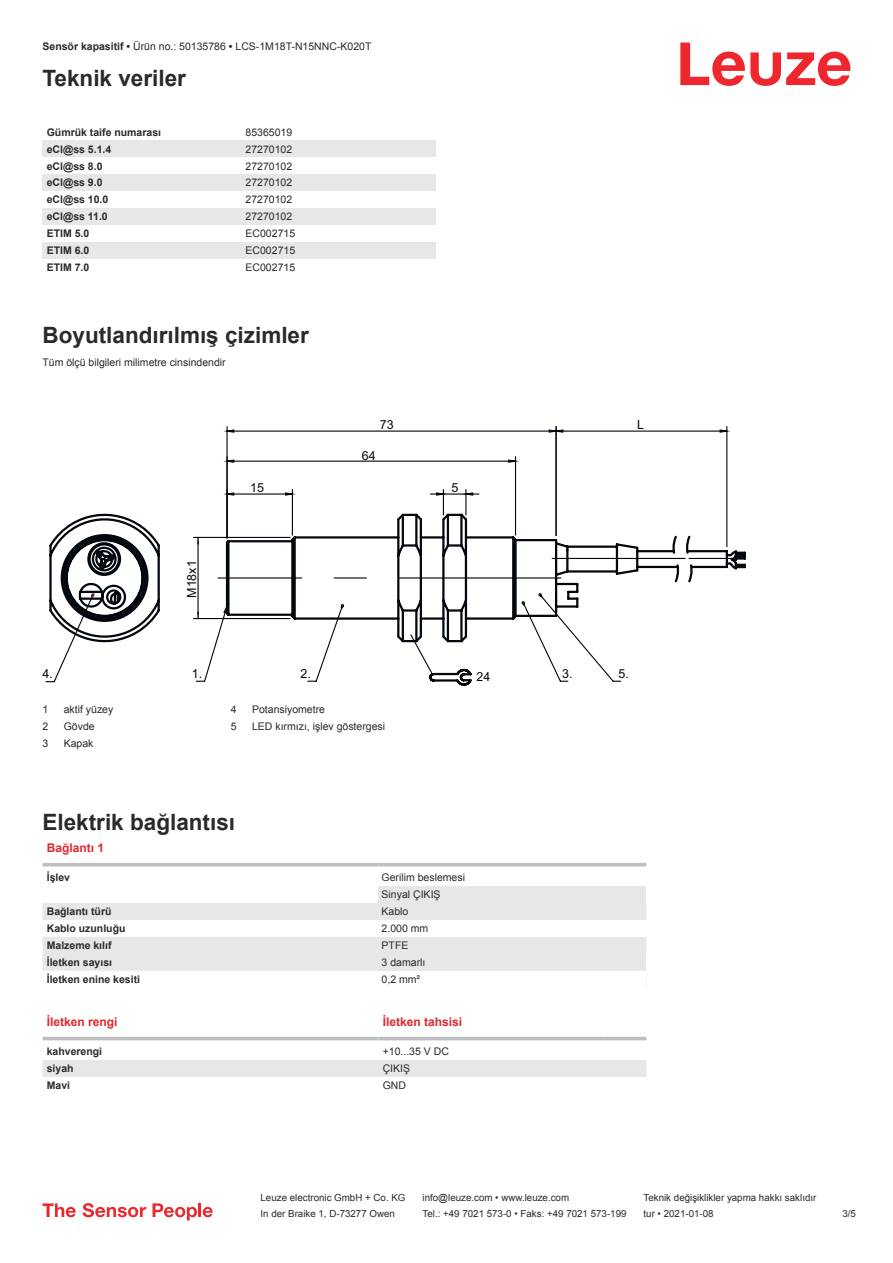
<style>
.page{position:relative;width:893px;height:1263px;background:#fff}
.page>*{position:absolute;margin:0;border:0;box-sizing:border-box;transform-origin:0 0}
.t1{font:700 22.5px "Arial";color:#2b292a}
.t2{font:12.45px "Arial";color:#03080e}
.t3{font:700 12px "Arial";color:#db2a30}
.t4{font:10.5px/17px "Arial";color:#2b292a}
.t5{font:700 10.5px "Arial";color:#2b292a}
.t6{font:9.75px "Arial";color:#2b292a}
.s1{font-weight:700}
</style>
<div class="page">
<svg style="left:680px;top:43px;width:170px;height:43px"></svg>
<div style="left:43px;top:140px;width:199px;height:17px;background:#e6e7e9"></div>
<div style="left:242px;top:140px;width:194px;height:17px;background:#e6e7e9"></div>
<div style="left:43px;top:174px;width:199px;height:17px;background:#e6e7e9"></div>
<div style="left:242px;top:174px;width:194px;height:17px;background:#e6e7e9"></div>
<div style="left:43px;top:208px;width:199px;height:17px;background:#e6e7e9"></div>
<div style="left:242px;top:208px;width:194px;height:17px;background:#e6e7e9"></div>
<div style="left:43px;top:242px;width:199px;height:17px;background:#e6e7e9"></div>
<div style="left:242px;top:242px;width:194px;height:17px;background:#e6e7e9"></div>
<svg style="left:43px;top:866px;width:603px;height:1px"></svg>
<svg style="left:43px;top:903px;width:335px;height:68px;fill:#e6e7e9"></svg>
<hr style="left:43px;top:863px;width:335px;height:3px;background:#bdbfc1">
<hr style="left:378px;top:863px;width:268px;height:3px;background:#bdbfc1">
<div style="left:378px;top:886px;width:268px;height:17px;background:#e6e7e9"></div>
<div style="left:378px;top:903px;width:268px;height:17px;background:#e6e7e9"></div>
<div style="left:378px;top:937px;width:268px;height:17px;background:#e6e7e9"></div>
<div style="left:378px;top:954px;width:268px;height:16px;background:#e6e7e9"></div>
<svg style="left:43px;top:1036px;width:603px;height:5px"></svg>
<div style="left:43px;top:1060px;width:603px;height:17px;background:#e6e7e9"></div>
<hr style="left:43px;top:1037px;width:335px;height:3px;background:#bdbfc1">
<hr style="left:378px;top:1037px;width:226px;height:3px;background:#bdbfc1">
<hr style="left:604px;top:1037px;width:42px;height:3px;background:#bdbfc1">
<svg style="left:43px;top:1203px;width:33px;height:14px"></svg>
<svg style="left:83px;top:1203px;width:63px;height:14px"></svg>
<svg style="left:153px;top:1203px;width:44px;height:17px"></svg>
<hr style="left:198px;top:1203px;width:3px;height:14px;background:#ed272d">
<svg style="left:203px;top:1207px;width:10px;height:10px"></svg>
<hr style="left:194px;top:537px;width:96px;height:1px;background:#03080e">
<hr style="left:194px;top:618px;width:96px;height:1px;background:#03080e">
<hr style="left:197px;top:537px;width:2px;height:81px;background:#03080e">
<svg style="left:285px;top:492px;width:9px;height:4px"></svg>
<hr style="left:292px;top:489px;width:1px;height:46px;background:#03080e">
<hr style="left:227px;top:493px;width:65px;height:2px;background:#03080e">
<svg style="left:228px;top:459px;width:7px;height:4px"></svg>
<svg style="left:508px;top:459px;width:9px;height:4px"></svg>
<hr style="left:515px;top:457px;width:1px;height:78px;background:#03080e">
<hr style="left:227px;top:461px;width:288px;height:1px;background:#03080e">
<hr style="left:226px;top:427px;width:2px;height:111px;background:#03080e">
<hr style="left:227px;top:430px;width:329px;height:2px;background:#03080e">
<svg style="left:548px;top:429px;width:16px;height:4px"></svg>
<svg style="left:719px;top:429px;width:9px;height:4px"></svg>
<hr style="left:555px;top:427px;width:2px;height:109px;background:#03080e">
<hr style="left:726px;top:427px;width:1px;height:120px;background:#03080e">
<hr style="left:556px;top:430px;width:171px;height:2px;background:#03080e">
<svg style="left:465px;top:489px;width:14px;height:23px"></svg>
<hr style="left:443px;top:493px;width:23px;height:2px;background:#03080e">
<svg style="left:430px;top:489px;width:15px;height:23px"></svg>
<svg style="left:196px;top:595px;width:134px;height:87px"></svg>
<svg style="left:414px;top:512px;width:332px;height:174px"></svg>
<svg style="left:224px;top:513px;width:456px;height:130px"></svg>
<svg style="left:218px;top:534px;width:518px;height:50px"></svg>
<svg style="left:45px;top:513px;width:115px;height:170px"></svg>
<p class="t4" style="left:43px;top:39px;width:330px"><span class="s1">Sensör kapasitif •</span> Ürün no.: 50135786 <span class="s1">•</span> LCS-1M18T-N15NNC-K020T</p>
<h1 class="t1" style="left:43px;top:70px;width:145px">Teknik veriler</h1>
<p class="t5" style="left:47px;top:125px;width:116px">Gümrük taife numarası</p>
<p class="t4" style="left:246px;top:124px;width:48px">85365019</p>
<p class="t5" style="left:47px;top:142px;width:66px">eCl@ss 5.1.4</p>
<p class="t4" style="left:246px;top:141px;width:48px">27270102</p>
<p class="t5" style="left:47px;top:158px;width:57px">eCl@ss 8.0</p>
<p class="t4" style="left:246px;top:158px;width:48px">27270102</p>
<p class="t5" style="left:47px;top:175px;width:57px">eCl@ss 9.0</p>
<p class="t4" style="left:246px;top:175px;width:48px">27270102</p>
<p class="t5" style="left:47px;top:192px;width:63px">eCl@ss 10.0</p>
<p class="t4" style="left:246px;top:192px;width:48px">27270102</p>
<p class="t5" style="left:47px;top:209px;width:63px">eCl@ss 11.0</p>
<p class="t4" style="left:246px;top:209px;width:48px">27270102</p>
<p class="t5" style="left:47px;top:226px;width:44px">ETIM 5.0</p>
<p class="t4" style="left:246px;top:226px;width:51px">EC002715</p>
<p class="t5" style="left:47px;top:243px;width:44px">ETIM 6.0</p>
<p class="t4" style="left:246px;top:243px;width:51px">EC002715</p>
<p class="t5" style="left:47px;top:260px;width:44px">ETIM 7.0</p>
<p class="t4" style="left:246px;top:259px;width:51px">EC002715</p>
<h1 class="t1" style="left:43px;top:319px;width:268px">Boyutlandırılmış çizimler</h1>
<p class="t4" style="left:43px;top:353px;width:185px">Tüm ölçü bilgileri milimetre cinsindendir</p>
<p class="t2" style="left:380px;top:417px;width:15px">73</p>
<p class="t2" style="left:362px;top:448px;width:15px">64</p>
<p class="t2" style="left:184px;top:598px;width:39px;rotate:-90deg">M18x1</p>
<p class="t2" style="left:250px;top:480px;width:15px">15</p>
<p class="t2" style="left:451px;top:480px;width:8px">5</p>
<p class="t2" style="left:43px;top:666px;width:12px">4.</p>
<p class="t2" style="left:192px;top:666px;width:12px">1.</p>
<p class="t2" style="left:300px;top:666px;width:12px">2.</p>
<p class="t2" style="left:477px;top:670px;width:15px">24</p>
<p class="t2" style="left:562px;top:666px;width:12px">3.</p>
<p class="t4" style="left:43px;top:701px;width:7px">1</p>
<p class="t4" style="left:64px;top:701px;width:51px">aktif yüzey</p>
<p class="t4" style="left:43px;top:718px;width:7px">2</p>
<p class="t4" style="left:64px;top:718px;width:32px">Gövde</p>
<p class="t4" style="left:43px;top:735px;width:7px">3</p>
<p class="t4" style="left:64px;top:735px;width:31px">Kapak</p>
<p class="t4" style="left:231px;top:701px;width:7px">4</p>
<p class="t4" style="left:252px;top:701px;width:74px">Potansiyometre</p>
<p class="t4" style="left:231px;top:718px;width:7px">5</p>
<p class="t4" style="left:252px;top:718px;width:135px">LED kırmızı, işlev göstergesi</p>
<h1 class="t1" style="left:43px;top:806px;width:194px">Elektrik bağlantısı</h1>
<p class="t3" style="left:47px;top:839px;width:59px">Bağlantı 1</p>
<p class="t5" style="left:47px;top:870px;width:25px">İşlev</p>
<p class="t4" style="left:382px;top:869px;width:85px">Gerilim beslemesi<br>Sinyal ÇIKIŞ</p>
<p class="t5" style="left:47px;top:904px;width:66px">Bağlantı türü</p>
<p class="t4" style="left:382px;top:904px;width:28px">Kablo</p>
<p class="t5" style="left:47px;top:921px;width:80px">Kablo uzunluğu</p>
<p class="t4" style="left:382px;top:920px;width:48px">2.000 mm</p>
<p class="t5" style="left:47px;top:938px;width:66px">Malzeme kılıf</p>
<p class="t4" style="left:382px;top:937px;width:28px">PTFE</p>
<p class="t5" style="left:47px;top:955px;width:67px">İletken sayısı</p>
<p class="t4" style="left:382px;top:954px;width:45px">3 damarlı</p>
<p class="t5" style="left:47px;top:972px;width:95px">İletken enine kesiti</p>
<p class="t4" style="left:382px;top:970px;width:40px">0,2 mm²</p>
<p class="t3" style="left:47px;top:1013px;width:72px">İletken rengi</p>
<p class="t3" style="left:383px;top:1013px;width:81px">İletken tahsisi</p>
<p class="t5" style="left:47px;top:1048px;width:57px">kahverengi</p>
<p class="t4" style="left:383px;top:1043px;width:68px">+10...35 V DC</p>
<p class="t5" style="left:47px;top:1064px;width:28px">siyah</p>
<p class="t4" style="left:383px;top:1060px;width:29px">ÇIKIŞ</p>
<p class="t5" style="left:47px;top:1081px;width:25px">Mavi</p>
<p class="t4" style="left:383px;top:1077px;width:25px">GND</p>
<p class="t2" style="left:637px;top:417px;width:8px">L</p>
<p class="t2" style="left:619px;top:667px;width:12px">5.</p>
<p class="t6" style="left:261px;top:1191px;width:146px">Leuze electronic GmbH + Co. KG</p>
<p class="t6" style="left:423px;top:1191px;width:148px">info@leuze.com • www.leuze.com</p>
<p class="t6" style="left:644px;top:1191px;width:174px">Teknik değişiklikler yapma hakkı saklıdır</p>
<p class="t6" style="left:261px;top:1207px;width:136px">In der Braike 1, D-73277 Owen</p>
<p class="t6" style="left:423px;top:1207px;width:205px">Tel.: +49 7021 573-0 • Faks: +49 7021 573-199</p>
<p class="t6" style="left:644px;top:1207px;width:72px">tur • 2021-01-08</p>
<p class="t6" style="left:842px;top:1210px;width:15px">3 /5</p>
</div>
